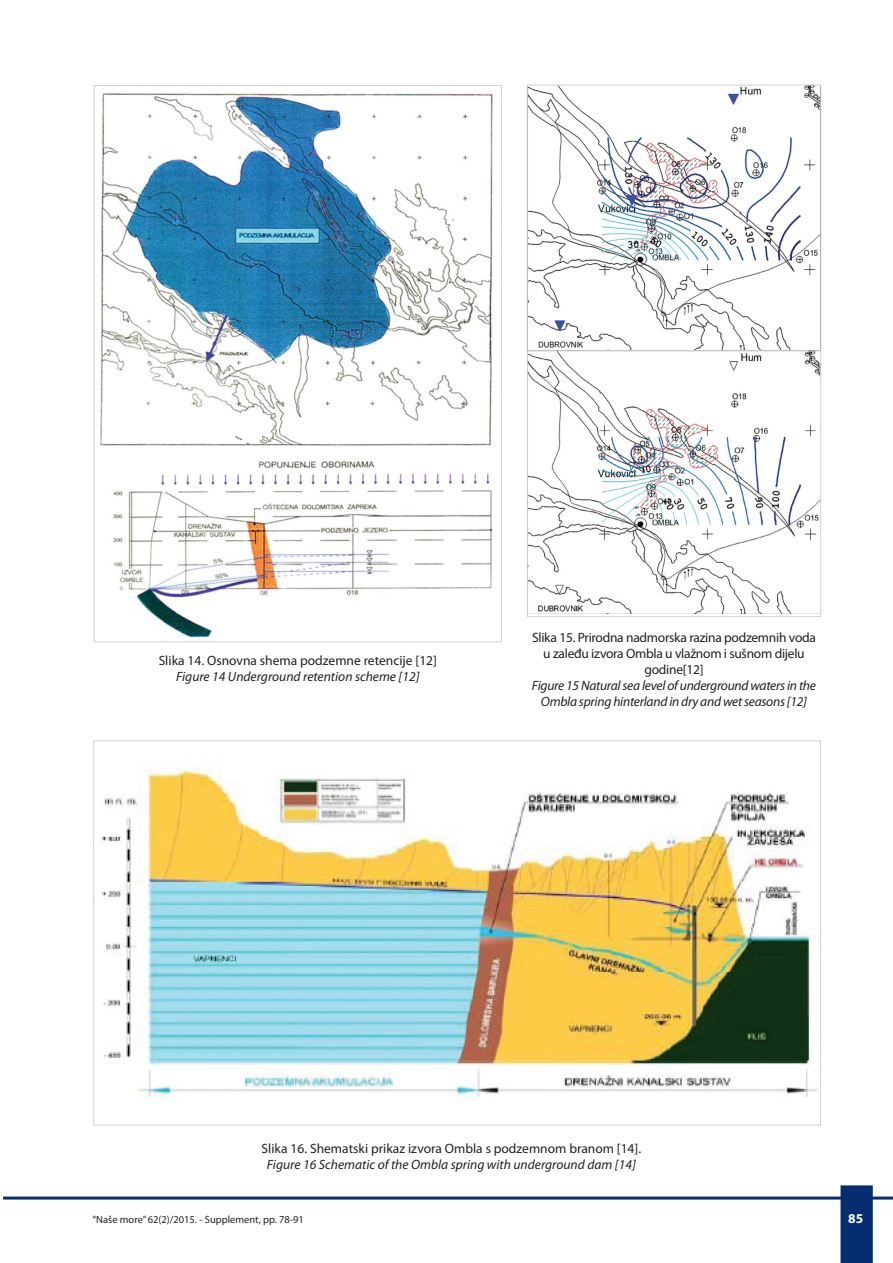
<style>
.page{position:relative;width:893px;height:1263px;background:#fff}
.page>*{position:absolute;margin:0;border:0;box-sizing:border-box;transform-origin:0 0}
.tekst{font:13.5px/16.2px "Myriad Pro";letter-spacing:-.005em;color:#231f20;text-align:center}
.tekst-2{font:italic 13.5px/16.2px "Myriad Pro";letter-spacing:-.01em;color:#231f20;text-align:center}
.t1{font:700 13.5px "Myriad Pro";color:#fff}
.t2{font:10.5px "Myriad Pro";color:#231f20}
</style>
<div class="page">
<svg style="left:840px;top:1185px;width:33px;height:78px;background:#0b3272"></svg>
<hr style="left:3px;top:1196px;width:890px;height:3px;background:#052d6f">
<img style="left:100px;top:93px;width:393px;height:545px">
<img style="left:529px;top:87px;width:290px;height:526px">
<div style="left:527px;top:85px;width:294px;height:266px;border:1px solid #d1d2d4"></div>
<div style="left:527px;top:351px;width:294px;height:266px;border:1px solid #d1d2d4"></div>
<img style="left:101px;top:762px;width:718px;height:337px">
<p class="tekst" style="left:159px;top:652px;width:280px">Slika 14. Osnovna shema podzemne retencije [12]</p>
<p class="tekst-2" style="left:176px;top:668px;width:245px">Figure 14 Underground retention scheme [12]</p>
<p class="tekst" style="left:532px;top:629px;width:285px">Slika 15. Prirodna nadmorska razina podzemnih voda u zaleđu izvora Ombla u vlažnom i sušnom dijelu godine[12]</p>
<p class="tekst-2" style="left:532px;top:677px;width:286px">Figure 15 Natural sea level of underground waters in the<br>Ombla spring hinterland in dry and wet seasons [12]</p>
<p class="tekst" style="left:262px;top:1140px;width:381px">Slika 16. Shematski prikaz izvora Ombla s podzemnom branom [14].</p>
<p class="tekst-2" style="left:267px;top:1156px;width:370px">Figure 16 Schematic of the Ombla spring with underground dam [14]</p>
<p class="t2" style="left:92px;top:1213px;width:213px">“Naše more” 62(2)/2015. - Supplement, pp. 78-91</p>
<p class="t1" style="left:848px;top:1210px;width:16px">85</p>
</div>
